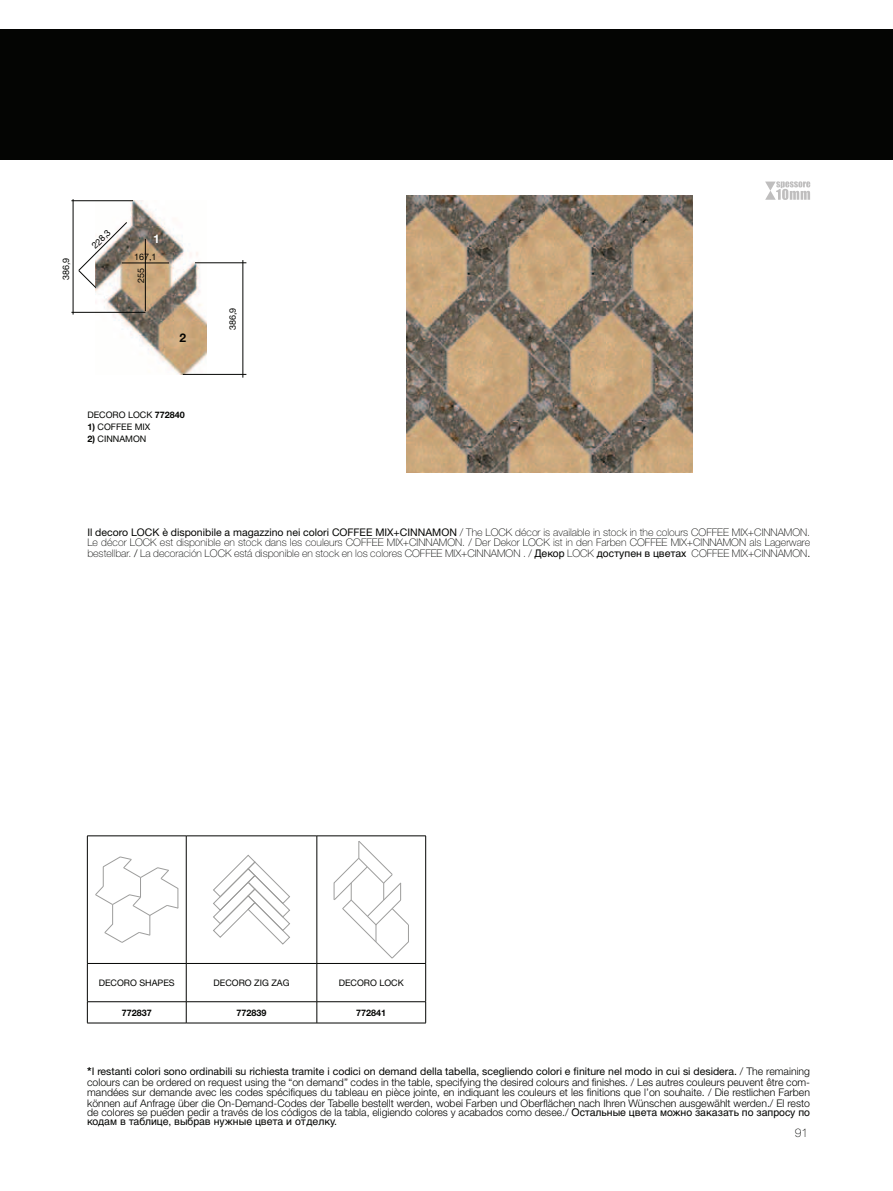
<style>
.page{position:relative;width:893px;height:1191px;background:#fff}
.page>*{position:absolute;margin:0;border:0;box-sizing:border-box;transform-origin:0 0}
.t1{font:100 12px "Helvetica Neue LT Std";color:#040503}
.t2{font:700 12px "Helvetica Neue LT Std";color:#fff}
.t3{font:700 12px "Helvetica Neue LT Std";color:#040503}
.t4{font:300 10.5px/10.5px "Helvetica Neue LT Std";color:#040503;text-align:justify}
.t5{font:100 10.5px/10.5px "Helvetica Neue LT Std";color:#040503;text-align:justify}
.t6{font:10.5px "Helvetica Cyr Upright";color:#040503}
.t7{font:9px "Helvetica Neue LT Std";color:#040503}
.t8{font:700 9px "Helvetica Neue LT Std";color:#040503}
.s1{font-weight:700}
.s2{font-weight:400}
.s3{font-weight:300}
.s4{font-family:"Helvetica Cyr Upright";font-weight:400}
.s5{font-weight:700;font-size:11.1px}
</style>
<div class="page">
<img style="left:96px;top:200px;width:111px;height:174px">
<div style="left:0;top:30px;width:893px;height:130px;background:#040503"></div>
<hr style="left:87px;top:835px;width:99px;height:1px;background:#040503">
<hr style="left:87px;top:836px;width:1px;height:127px;background:#040503">
<hr style="left:186px;top:835px;width:131px;height:1px;background:#040503">
<hr style="left:186px;top:836px;width:1px;height:127px;background:#040503">
<hr style="left:317px;top:835px;width:109px;height:1px;background:#040503">
<hr style="left:317px;top:836px;width:1px;height:127px;background:#040503">
<hr style="left:425px;top:836px;width:1px;height:127px;background:#040503">
<hr style="left:87px;top:963px;width:99px;height:1px;background:#040503">
<hr style="left:87px;top:963px;width:1px;height:38px;background:#040503">
<hr style="left:186px;top:963px;width:131px;height:1px;background:#040503">
<hr style="left:186px;top:963px;width:1px;height:38px;background:#040503">
<hr style="left:317px;top:963px;width:109px;height:1px;background:#040503">
<hr style="left:317px;top:963px;width:1px;height:38px;background:#040503">
<hr style="left:425px;top:963px;width:1px;height:38px;background:#040503">
<hr style="left:87px;top:1001px;width:99px;height:1px;background:#040503">
<svg style="left:87px;top:1002px;width:1px;height:20px"></svg>
<hr style="left:186px;top:1001px;width:131px;height:1px;background:#040503">
<svg style="left:186px;top:1002px;width:1px;height:20px"></svg>
<hr style="left:317px;top:1001px;width:109px;height:1px;background:#040503">
<svg style="left:317px;top:1002px;width:1px;height:20px"></svg>
<svg style="left:425px;top:1002px;width:1px;height:20px"></svg>
<hr style="left:87px;top:1022px;width:99px;height:1px;background:#040503">
<hr style="left:186px;top:1022px;width:240px;height:1px;background:#040503">
<svg style="left:95px;top:856px;width:84px;height:87px"></svg>
<svg style="left:213px;top:854px;width:77px;height:90px"></svg>
<svg style="left:333px;top:841px;width:76px;height:117px"></svg>
<img style="left:407px;top:195px;width:286px;height:277px">
<svg style="left:765px;top:181px;width:45px;height:19px"></svg>
<hr style="left:71px;top:200px;width:62px;height:1px;background:#040503">
<hr style="left:71px;top:312px;width:74px;height:1px;background:#040503">
<hr style="left:73px;top:199px;width:1px;height:115px;background:#040503">
<hr style="left:243px;top:260px;width:1px;height:117px;background:#040503">
<hr style="left:183px;top:374px;width:63px;height:1px;background:#040503">
<svg style="left:79px;top:222px;width:48px;height:66px"></svg>
<hr style="left:145px;top:239px;width:1px;height:72px;background:#040503">
<hr style="left:122px;top:263px;width:47px;height:1px;background:#040503">
<hr style="left:195px;top:262px;width:51px;height:1px;background:#040503">
<p class="t7" style="left:63px;top:280px;width:24px;rotate:-90deg">386,9</p>
<p class="t7" style="left:91px;top:244px;width:24px;rotate:-45deg">228,3</p>
<p class="t2" style="left:153px;top:235px;width:8px">1</p>
<p class="t7" style="left:134px;top:254px;width:24px">167,1</p>
<p class="t7" style="left:138px;top:282px;width:17px;rotate:-90deg">255</p>
<p class="t3" style="left:179px;top:333px;width:8px">2</p>
<p class="t7" style="left:87px;top:412px;width:99px">DECORO LOCK <span class="s1">772840</span></p>
<p class="t7" style="left:87px;top:424px;width:65px"><span class="s1">1)</span> COFFEE MIX</p>
<p class="t7" style="left:87px;top:436px;width:61px"><span class="s1">2)</span> CINNAMON</p>
<p class="t7" style="left:229px;top:330px;width:24px;rotate:-90deg">386,9</p>
<p class="t5" style="left:87px;top:528px;width:724px"><span class="s2">Il decoro LOCK è disponibile a magazzino nei colori COFFEE MIX+CINNAMON</span> / The LOCK décor is available in stock in the colours COFFEE MIX+CINNAMON.<br>Le décor LOCK est disponible en stock dans les couleurs COFFEE MIX+CINNAMON. / Der Dekor LOCK ist in den Farben COFFEE MIX+CINNAMON als Lagerware bestellbar. <span class="s3">/</span> La decoración LOCK está disponible en stock en los colores COFFEE MIX+CINNAMON . / <span class="s4">Декор</span> LOCK <span class="s4">доступен в цветах</span> COFFEE MIX+CINNAMON<span class="s3">.</span></p>
<p class="t7" style="left:99px;top:979px;width:78px">DECORO SHAPES</p>
<p class="t7" style="left:214px;top:979px;width:78px">DECORO ZIG ZAG</p>
<p class="t7" style="left:339px;top:979px;width:67px">DECORO LOCK</p>
<p class="t8" style="left:122px;top:1009px;width:32px">772837</p>
<p class="t8" style="left:237px;top:1009px;width:32px">772839</p>
<p class="t8" style="left:356px;top:1009px;width:32px">772841</p>
<p class="t4" style="left:87px;top:1067px;width:724px"><span class="s5">*</span><span class="s2">I restanti colori sono ordinabili su richiesta tramite i codici on demand della tabella, scegliendo colori e finiture nel modo in cui si desidera.</span> / The remaining colours can be ordered on request using the “on demand” codes in the table, specifying the desired colours and finishes. / Les autres couleurs peuvent être com&shy;mandées sur demande avec les codes spécifiques du tableau en pièce jointe, en indiquant les couleurs et les finitions que l’on souhaite. / Die restlichen Farben können auf Anfrage über die On-Demand-Codes der Tabelle bestellt werden, wobei Farben und Oberflächen nach Ihren Wünschen ausgewählt werden./ El resto</p>
<p class="t4" style="left:87px;top:1108px;width:724px">de colores se pueden pedir a través de los códigos de la tabla, eligiendo colores y acabados como desee./ <span class="s4">Остальные цвета можно заказать по запросу по</span></p>
<p class="t6" style="left:87px;top:1117px;width:251px">кодам в таблице, выбрав нужные цвета и отделку.</p>
<p class="t1" style="left:795px;top:1128px;width:15px">91</p>
</div>
